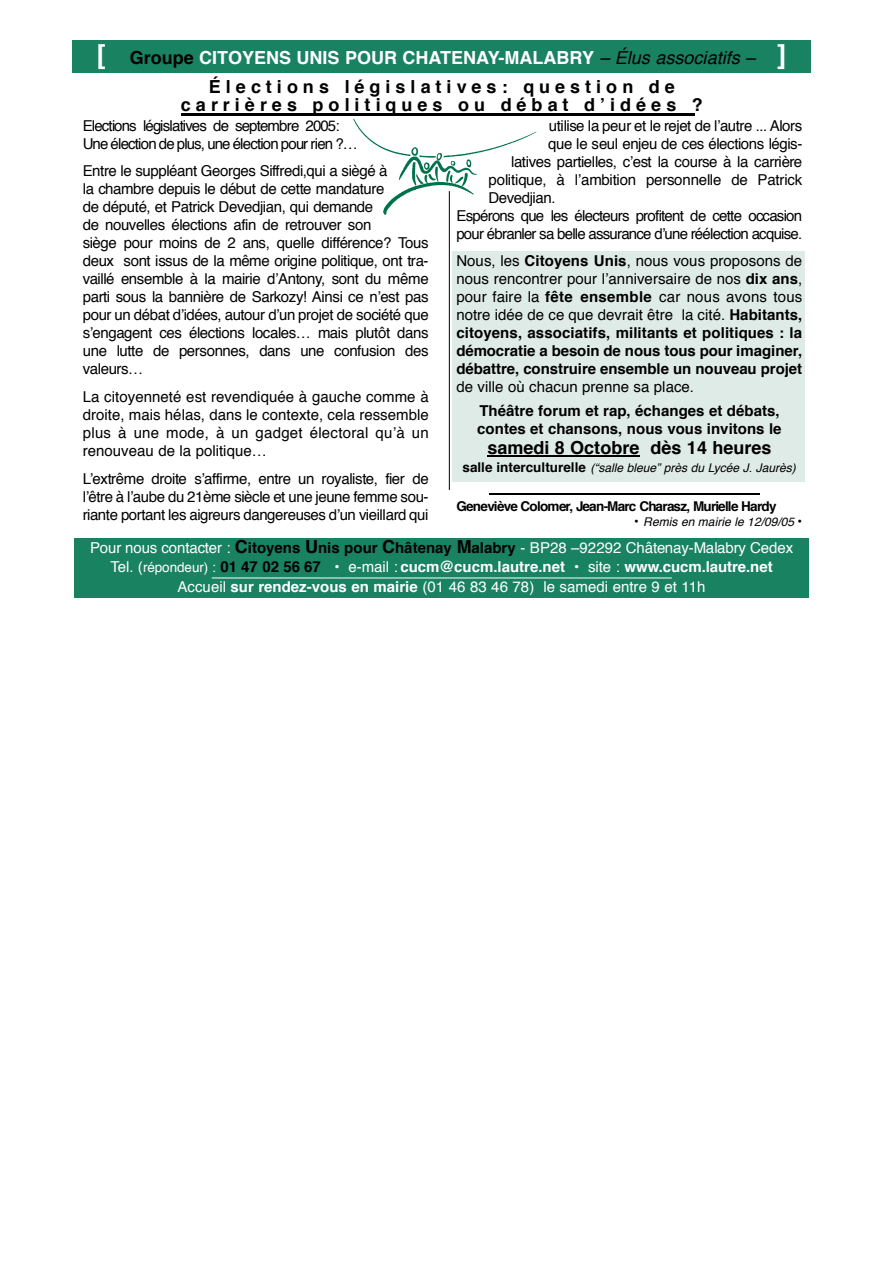
<style>
.page{position:relative;width:893px;height:1263px;background:#fff}
.page>*{position:absolute;margin:0;border:0;box-sizing:border-box;transform-origin:0 0}
.t1{font:700 18px/29.1px "Helvetica";letter-spacing:.005em;color:#000;text-align:center}
.t2{font:700 18px "Helvetica";letter-spacing:.28em;color:#000}
.t3{font:700 18px "Helvetica";color:#000}
.t4{font:15px/18px "Helvetica";letter-spacing:-.03em;color:#000;text-align:justify}
.t5{font:700 15px/18px "Helvetica";color:#000;text-align:justify}
.t6{font:15px/19.8px "Helvetica";color:#fff;text-align:center}
.t7{font:15px/18px "Helvetica";letter-spacing:-.05em;color:#000}
.t8{font:15px "Helvetica";letter-spacing:-.005em;color:#000}
.t9{font:15px "Helvetica";color:#000}
.t10{font:700 13.5px "Helvetica";letter-spacing:-.05em;color:#000}
.t11{font:italic 12px "Helvetica";color:#000}
.s1{font-size:27px;color:#fff}
.s2{color:#fff}
.s3{font-weight:400;font-style:italic}
.s4{font-weight:700;font-size:18px;color:#000}
.s5{font-weight:700;color:#000}
.s6{font-size:13.5px}
.s7{font-weight:700}
.s8{font-weight:400}
.s9{font-weight:700;font-style:normal;font-size:13.5px}
</style>
<div class="page">
<div style="left:452px;top:251px;width:353px;height:231px;background:#dfebe7"></div>
<hr style="left:487px;top:455px;width:152px;height:1px;background:#000">
<div style="left:75px;top:538px;width:733px;height:60px;background:#198261"></div>
<hr style="left:212px;top:578px;width:459px;height:1px;background:#fff">
<hr style="left:449px;top:173px;width:1px;height:317px;background:#000">
<hr style="left:489px;top:493px;width:270px;height:1px;background:#000">
<img style="left:353px;top:119px;width:184px;height:91px">
<div style="left:72px;top:41px;width:738px;height:32px;background:#198261"></div>
<hr style="left:181px;top:113px;width:513px;height:3px;background:#000">
<p class="t1" style="left:97px;top:44px;width:691px"><span class="s1">[</span> Groupe <span class="s2">CITOYENS UNIS POUR CHATENAY-MALABRY</span> <span class="s3">– Élus associatifs –</span> <span class="s1">]<br></span>Élections législatives: question de</p>
<p class="t2" style="left:181px;top:97px;width:523px">carrières politiques ou débat d’idées ?</p>
<p class="t7" style="left:83px;top:118px;width:276px">Elections législatives de septembre 2005:<br>Une élection de plus, une élection pour rien ?…</p>
<p class="t4" style="left:83px;top:163px;width:347px;text-align:left">Entre le suppléant Georges Siffredi,qui a siègé à<br>la chambre depuis le début de cette mandature<br>de député, et Patrick Devedjian, qui demande<br>de nouvelles élections afin de retrouver son<br>siège pour moins de 2 ans, quelle différence? To u s deux sont issus de la même origine politique, ont tra&shy;vaillé ensemble à la mairie d’Antony, sont du même parti sous la bannière de Sarkozy! Ainsi ce n’est pas pour un débat d’idées, autour d’un projet de société que s’engagent ces élections locales… mais plutôt dans une lutte de personnes, dans une confusion des v a le u rs …</p>
<p class="t4" style="left:83px;top:389px;width:347px">La citoyenneté est revendiquée à gauche comme à droite, mais hélas, dans le contexte, cela ressemble plus à une mode, à un gadget électoral qu’à un renouveau de la politique…</p>
<p class="t4" style="left:83px;top:471px;width:347px">L’extrême droite s’affirme, entre un royaliste, fier de l’être à l’aube du 21ème siècle et une jeune femme sou&shy;riante portant les aigreurs dangereuses d’un vieillard qui</p>
<p class="t6" style="left:90px;top:539px;width:704px">Pour nous contacter : <span class="s4">C</span><span class="s5">itoyens</span> <span class="s4">U</span><span class="s5">nis pour</span> <span class="s4">C</span><span class="s5">hâtenay</span> <span class="s4">M</span><span class="s5">alabry</span> - BP28 –92292 Châtenay-Malabry Cedex<br>Tel. (<span class="s6">ré p o n d e u r) :</span> <span class="s5">01 47 02 56 67</span> • e-mail : <span class="s7">c u c m @ c u c m .la u tre .n e t</span> • site : <span class="s7">w w w.c u c m .la u tre .n e t<br></span>Accueil <span class="s7">sur rendez-vous en mairie</span> (01 46 83 46 78) le samedi entre 9 et 11h</p>
<p class="t4" style="left:549px;top:118px;width:255px">utilise la peur et le rejet de l’autre ... A lo rs</p>
<p class="t4" style="left:548px;top:136px;width:256px">que le seul enjeu de ces élections légis-</p>
<p class="t4" style="left:511px;top:154px;width:292px">latives partielles, c’est la course à la carrière</p>
<p class="t8" style="left:488px;top:173px;width:315px">politique, à l’ambition personnelle de Patrick</p>
<p class="t4" style="left:488px;top:190px;width:69px">D e v e d jia n .</p>
<p class="t7" style="left:456px;top:208px;width:347px">Espérons que les électeurs profitent de cette occasion</p>
<p class="t7" style="left:456px;top:226px;width:347px">pour ébranler sa belle assurance d’une réélection acquise.</p>
<p class="t5" style="left:456px;top:253px;width:347px"><span class="s8">Nous, les</span> Citoyens Unis<span class="s8">, nous vous proposons de nous rencontrer pour l’anniversaire de nos</span> dix ans<span class="s8">, pour faire la</span> fête ensemble <span class="s8">car nous avons tous notre idée de ce que devrait être la cité.</span> Habitants, citoyens, associatifs, militants et politiques : la démocratie a besoin de nous tous pour imaginer, débattre, construire ensemble un nouveau projet</p>
<p class="t9" style="left:456px;top:381px;width:239px">de ville où chacun prenne sa place.</p>
<p class="t5" style="left:477px;top:403px;width:306px">Théâtre forum et rap, échanges et débats, contes et chansons, nous vous invitons le</p>
<p class="t3" style="left:487px;top:440px;width:286px">samedi 8 Octobre dès 14 heures</p>
<p class="t11" style="left:462px;top:463px;width:337px"><span class="s9">s a l l e i n t e r c u l t u r e l l e</span> (“salle bleue” près du Lycée J. Jaurès)</p>
<p class="t10" style="left:456px;top:501px;width:321px">Geneviève Colomer, Jean-Marc Charasz, Murielle Hardy</p>
<p class="t11" style="left:634px;top:517px;width:169px"><span class="s9">•</span> Remis en mairie le 12/09/05 <span class="s9">•</span></p>
</div>
